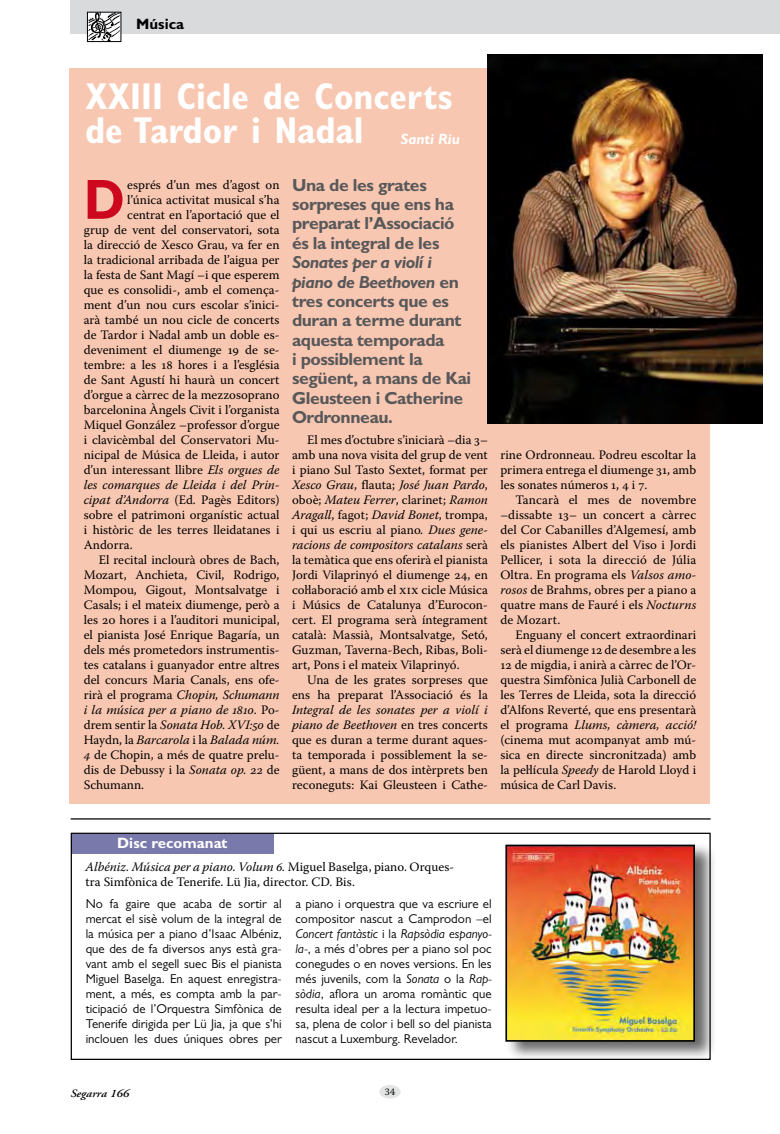
<style>
.page{position:relative;width:780px;height:1134px;background:#fff}
.page>*{position:absolute;margin:0;border:0;box-sizing:border-box;transform-origin:0 0}
.t1{font:700 56.88px "Gill Sans MT Pro";color:#cd071e;scale:.9 1}
.t2{font:700 condensed 37.5px/33.8px "Gill Sans MT Pro";color:#fff}
.t3{font:700 17.5px/19.4px "Gill Sans MT Pro";letter-spacing:-.025em;color:#58585a}
.t4{font:700 15px "Gill Sans MT Pro";color:#fff}
.t5{font:italic 700 15px "Gill Sans MT Pro";color:#fff}
.t6{font:700 15px "Gill Sans MT Pro";color:#000}
.t7{font:12.88px/15px "Warnock Pro";color:#000;text-align:justify}
.t8{font:12.88px/15px "Gill Sans MT Pro";color:#000;text-align:justify}
.t9{font:italic 12.88px "Warnock Pro";color:#000}
.t10{font:italic 600 11.25px "Adobe Garamond Pro";color:#000;scale:1.1 1}
.t11{font:10px "Warnock Pro";color:#000}
.s1{font-style:italic}
.s2{font-style:normal}
</style>
<div class="page">
<div style="left:379px;top:1085px;width:22px;height:13px;background:#e3e4e4;border-radius:50%"></div>
<div style="left:70px;top:0;width:710px;height:34px;background:#d9dadb"></div>
<div style="left:71px;top:834px;width:203px;height:19px;background:#7979ac"></div>
<hr style="left:71px;top:818px;width:640px;height:1px;background:#000">
<div style="left:69px;top:69px;width:641px;height:735px;background:#f8c7b1"></div>
<div style="left:506px;top:842px;width:211px;height:219px;background:#000;opacity:.59"></div>
<img style="left:508px;top:847px;width:184px;height:191px">
<div style="left:505px;top:844px;width:190px;height:197px;border:2px solid #000"></div>
<img style="left:488px;top:54px;width:275px;height:369px">
<img style="left:89px;top:14px;width:30px;height:26px">
<div style="left:87px;top:12px;width:34px;height:30px;border:1px solid #000"></div>
<p class="t6" style="left:136px;top:15px;width:49px">Música</p>
<h2 class="t2" style="left:85px;top:79px;width:369px">XXIII Cicle de Concerts de Tardor i Nadal</h2>
<p class="t5" style="left:401px;top:130px;width:61px">Santi Riu</p>
<h1 class="t1" style="left:84px;top:164px;width:47px">D</h1>
<p class="t7" style="left:127px;top:177px;width:154px">esprés d’un mes d’agost on</p>
<p class="t7" style="left:127px;top:192px;width:154px">l’única activitat musical s’ha</p>
<p class="t7" style="left:127px;top:207px;width:154px">centrat en l’aportació que el</p>
<p class="t7" style="left:84px;top:222px;width:197px">grup de vent del conservatori, sota</p>
<p class="t7" style="left:84px;top:237px;width:197px">la direcció de Xesco Grau, va fer en</p>
<p class="t7" style="left:84px;top:252px;width:197px">la tradicional arribada de l’aigua per</p>
<p class="t7" style="left:84px;top:267px;width:197px">la festa de Sant Magí –i que esperem</p>
<p class="t7" style="left:84px;top:282px;width:197px">que es consolidi-, amb el comença-</p>
<p class="t7" style="left:84px;top:297px;width:197px">ment d’un nou curs escolar s’inici-</p>
<p class="t7" style="left:84px;top:312px;width:197px">arà també un nou cicle de concerts</p>
<p class="t7" style="left:84px;top:327px;width:197px">de Tardor i Nadal amb un doble es-</p>
<p class="t7" style="left:84px;top:342px;width:197px">deveniment el diumenge 19 de se-</p>
<p class="t7" style="left:84px;top:357px;width:197px">tembre: a les 18 hores i a l’església</p>
<p class="t7" style="left:84px;top:372px;width:197px">de Sant Agustí hi haurà un concert</p>
<p class="t7" style="left:84px;top:387px;width:197px">d’orgue a càrrec de la mezzosoprano</p>
<p class="t7" style="left:84px;top:402px;width:197px">barcelonina Àngels Civit i l’organista</p>
<p class="t7" style="left:84px;top:417px;width:197px">Miquel González –professor d’orgue</p>
<p class="t7" style="left:84px;top:432px;width:197px">i clavicèmbal del Conservatori Mu-</p>
<p class="t7" style="left:84px;top:447px;width:197px">nicipal de Música de Lleida, i autor</p>
<p class="t7" style="left:84px;top:462px;width:197px">d’un interessant llibre <span class="s1">Els orgues de</span></p>
<p class="t9" style="left:84px;top:477px;width:197px">les comarques de Lleida i del Prin-</p>
<p class="t7" style="left:84px;top:492px;width:197px"><span class="s1">cipat d’Andorra</span> (Ed. Pagès Editors)</p>
<p class="t7" style="left:84px;top:507px;width:197px">sobre el patrimoni organístic actual</p>
<p class="t7" style="left:84px;top:522px;width:197px">i històric de les terres lleidatanes i</p>
<p class="t7" style="left:84px;top:537px;width:51px">Andorra.</p>
<p class="t7" style="left:99px;top:552px;width:182px">El recital inclourà obres de Bach,</p>
<p class="t7" style="left:84px;top:567px;width:197px">Mozart, Anchieta, Civil, Rodrigo,</p>
<p class="t7" style="left:84px;top:582px;width:197px">Mompou, Gigout, Montsalvatge i</p>
<p class="t7" style="left:84px;top:597px;width:197px">Casals; i el mateix diumenge, però a</p>
<p class="t7" style="left:84px;top:612px;width:197px">les 20 hores i a l’auditori municipal,</p>
<p class="t7" style="left:84px;top:627px;width:197px">el pianista José Enrique Bagaría, un</p>
<p class="t7" style="left:84px;top:642px;width:197px">dels més prometedors instrumentis-</p>
<p class="t7" style="left:84px;top:657px;width:197px">tes catalans i guanyador entre altres</p>
<p class="t7" style="left:84px;top:672px;width:197px">del concurs Maria Canals, ens ofe-</p>
<p class="t9" style="left:84px;top:687px;width:197px"><span class="s2">rirà el programa</span> Chopin, Schumann</p>
<p class="t9" style="left:84px;top:702px;width:197px">i la música per a piano de 1810<span class="s2">. Po-</span></p>
<p class="t9" style="left:84px;top:717px;width:197px"><span class="s2">drem sentir la</span> Sonata Hob. XVI:50 <span class="s2">de</span></p>
<p class="t9" style="left:84px;top:732px;width:197px"><span class="s2">Haydn, la</span> Barcarola <span class="s2">i la</span> Balada núm.</p>
<p class="t7" style="left:84px;top:747px;width:197px"><span class="s1">4</span> de Chopin, a més de quatre prelu-</p>
<p class="t7" style="left:84px;top:762px;width:197px">dis de Debussy i la <span class="s1">Sonata op. 22</span> de</p>
<p class="t7" style="left:84px;top:777px;width:62px">Schumann.</p>
<h3 class="t3" style="left:292px;top:175px;width:164px">Una de les grates sorpreses que ens ha preparat l’Associació és la integral de les</h3>
<h3 class="t3" style="left:292px;top:252px;width:181px"><span class="s1">Sonates per a violí i piano de Beethoven</span> en tres concerts que es duran a terme durant aquesta temporada<br>i possiblement la següent, a mans de Kai<br>Gleusteen i Catherine<br>Ordronneau.</h3>
<p class="t7" style="left:292px;top:432px;width:197px;text-indent:15px">El mes d’octubre s’iniciarà –dia 3– amb una nova visita del grup de vent i piano Sul Tasto Sextet, format per <span class="s1">Xesco Grau</span>, flauta; <span class="s1">José Juan Pardo</span>, oboè; <span class="s1">Mateu Ferrer</span>, clarinet; <span class="s1">Ramon Aragall</span>, fagot; <span class="s1">David Bonet</span>, trompa, i qui us escriu al piano<span class="s1">. Dues gene&shy;racions de compositors catalans</span> serà la temàtica que ens oferirà el pianista Jordi Vilaprinyó el diumenge 24, en coŀlaboració amb el XIX cicle Música i Músics de Catalunya d’Eurocon&shy;cert. El programa serà íntegrament català: Massià, Montsalvatge, Setó, Guzman, Taverna-Bech, Ribas, Boli&shy;art, Pons i el mateix Vilaprinyó.</p>
<p class="t7" style="left:292px;top:672px;width:197px;text-align:right">Una de les grates sorpreses que ens ha preparat l’Associació és la</p>
<p class="t7" style="left:292px;top:702px;width:197px"><span class="s1">Integral de les sonates per a violí i piano de Beethoven</span> en tres concerts que es duran a terme durant aques&shy;ta temporada i possiblement la se&shy;güent, a mans de dos intèrprets ben reconeguts: Kai Gleusteen i Cathe-</p>
<p class="t7" style="left:500px;top:447px;width:197px">rine Ordronneau. Podreu escoltar la primera entrega el diumenge 31, amb les sonates números 1, 4 i 7.</p>
<p class="t7" style="left:500px;top:492px;width:197px;text-indent:15px">Tancarà el mes de novembre –dissabte 13– un concert a càrrec del Cor Cabanilles d’Algemesí, amb els pianistes Albert del Viso i Jordi Pellicer, i sota la direcció de Júlia Oltra. En programa els <span class="s1">Valsos amo&shy;rosos</span> de Brahms, obres per a piano a quatre mans de Fauré i els <span class="s1">Nocturns </span>de Mozart.</p>
<p class="t7" style="left:500px;top:627px;width:197px;text-indent:15px">Enguany el concert extraordinari serà el diumenge 12 de desembre a les 12 de migdia, i anirà a càrrec de l’Or&shy;questra Simfònica Julià Carbonell de les Terres de Lleida, sota la direcció d’Alfons Reverté, que ens presentarà el programa <span class="s1">Llums, càmera, acció! </span>(cinema mut acompanyat amb mú&shy;sica en directe sincronitzada) amb la peŀlícula <span class="s1">Speedy</span> de Harold Lloyd i música de Carl Davis.</p>
<p class="t4" style="left:117px;top:833px;width:112px">Disc recomanat</p>
<p class="t7" style="left:86px;top:859px;width:370px"><span class="s1">Albéniz. Música per a piano. Volum 6.</span> Miguel Baselga, piano. Orques&shy;tra Simfònica de Tenerife. Lü Jia, director. CD. Bis.</p>
<p class="t8" style="left:86px;top:896px;width:198px">No fa gaire que acaba de sortir al mercat el sisè volum de la integral de la música per a piano d’Isaac Albéniz, que des de fa diversos anys està gra&shy;vant amb el segell suec Bis el pianista Miguel Baselga. En aquest enregistra&shy;ment, a més, es compta amb la par&shy;ticipació de l’Orquestra Simfònica de Tenerife dirigida per Lü Jia, ja que s’hi inclouen les dues úniques obres per</p>
<p class="t8" style="left:296px;top:896px;width:198px">a piano i orquestra que va escriure el compositor nascut a Camprodon –el <span class="s1">Concert fantàstic</span> i la <span class="s1">Rapsòdia espanyo&shy;la</span>-, a més d’obres per a piano sol poc conegudes o en noves versions. En les més juvenils, com la <span class="s1">Sonata</span> o la <span class="s1">Rap&shy;sòdia</span>, aflora un aroma romàntic que resulta ideal per a la lectura impetuo&shy;sa, plena de color i bell so del pianista nascut a Luxemburg. Revelador.</p>
<p class="t10" style="left:71px;top:1087px;width:55px">Segarra 166</p>
<p class="t11" style="left:385px;top:1085px;width:12px">34</p>
</div>
